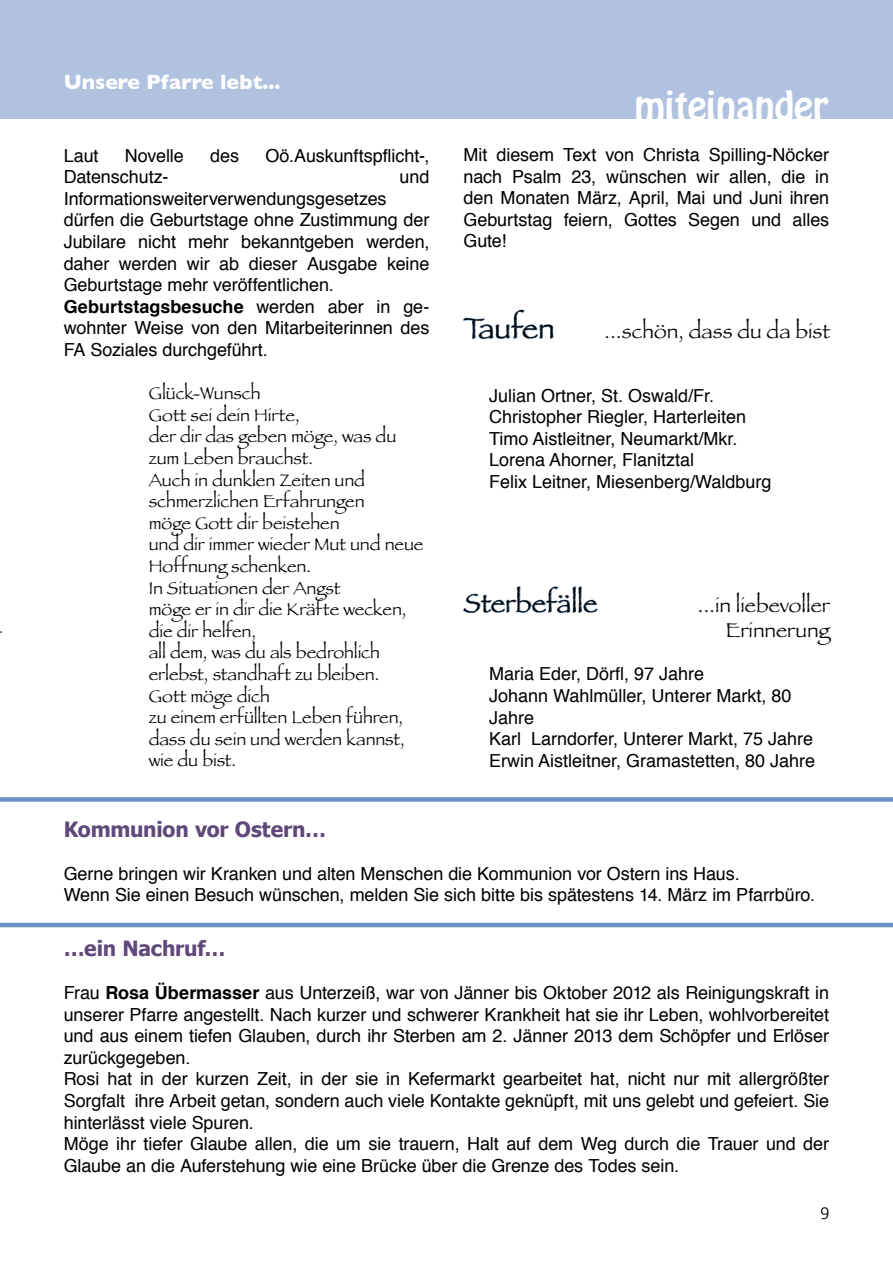
<style>
.page{position:relative;width:893px;height:1263px;background:#fff}
.page>*{position:absolute;margin:0;border:0;box-sizing:border-box;transform-origin:0 0}
.t1{font:36px "Hobo Std";color:#fff}
.t2{font:30px "Papyrus";color:#000}
.t3{font:27px "Papyrus";color:#000}
.t4{font:21px/25.2px "Papyrus";color:#000;text-align:right}
.t5{font:700 21px "Tahoma";letter-spacing:-.005em;color:#5f497a}
.t6{font:700 21px "Gill Sans";color:#fff}
.t7{font:18px/21.6px "Helvetica";letter-spacing:-.005em;color:#000}
.t8{font:18px/21.6px "Papyrus";letter-spacing:-.005em;color:#000}
.t9{font:15px "Euphemia UCAS";color:#000}
.s1{font-weight:700}
</style>
<div class="page">
<div style="left:0;top:0;width:893px;height:119px;background:#b1c2e1"></div>
<hr style="left:0;top:923px;width:893px;height:4px;background:#6991c6">
<div style="left:0;top:797px;width:893px;height:5px;background:#6991c6"></div>
<svg style="left:463px;top:309px;width:91px;height:30px"></svg>
<svg style="left:463px;top:586px;width:135px;height:27px"></svg>
<p class="t6" style="left:64px;top:70px;width:218px">Unsere Pfarre lebt...</p>
<p class="t7" style="left:64px;top:145px;width:36px">Laut</p>
<p class="t7" style="left:125px;top:145px;width:61px">Novelle</p>
<p class="t7" style="left:210px;top:145px;width:30px">des</p>
<p class="t7" style="left:265px;top:145px;width:165px">Oö.Auskunftspflicht-,</p>
<p class="t7" style="left:64px;top:167px;width:106px">Datenschutz-</p>
<p class="t7" style="left:400px;top:167px;width:31px">und</p>
<p class="t7" style="left:64px;top:188px;width:367px">Informationsweiterverwendungsgesetzes dürfen die Geburtstage ohne Zustimmung der Jubilare nicht mehr bekanntgeben werden, daher werden wir ab dieser Ausgabe keine Geburtstage mehr veröffentlichen.<br><span class="s1">Geburtstagsbesuche</span> werden aber in ge&shy;wohnter Weise von den Mitarbeiterinnen des FA Soziales durchgeführt.</p>
<p class="t8" style="left:149px;top:382px;width:276px">Glück-Wunsch<br>Gott sei dein Hirte,<br>der dir das geben möge, was du zum Leben brauchst.<br>Auch in dunklen Zeiten und schmerzlichen Erfahrungen<br>möge Gott dir beistehen<br>und dir immer wieder Mut und neue<br>Hoffnung schenken.<br>In Situationen der Angst<br>möge er in dir die Kräfte wecken, die dir helfen,<br>all dem, was du als bedrohlich erlebst, standhaft zu bleiben.<br>Gott möge dich<br>zu einem erfüllten Leben führen, dass du sein und werden kannst, wie du bist.</p>
<h1 class="t1" style="left:635px;top:81px;width:195px">miteinander</h1>
<p class="t7" style="left:463px;top:144px;width:367px;text-align:justify">Mit diesem Text von Christa Spilling-Nöcker nach Psalm 23, wünschen wir allen, die in den Monaten März, April, Mai und Juni ihren Geburtstag feiern, Gottes Segen und alles Gute!</p>
<h2 class="t2" style="left:463px;top:310px;width:92px">Taufen</h2>
<p class="t4" style="left:604px;top:318px;width:227px">...schön, dass du da bist</p>
<p class="t7" style="left:489px;top:385px;width:284px">Julian Ortner, St. Oswald/Fr.<br>Christopher Riegler, Harterleiten Timo Aistleitner, Neumarkt/Mkr.<br>Lorena Ahorner, Flanitztal<br>Felix Leitner, Miesenberg/Waldburg</p>
<h3 class="t3" style="left:463px;top:587px;width:136px">Sterbefälle</h3>
<p class="t4" style="left:698px;top:592px;width:134px">...in liebevoller<br>Erinnerung</p>
<p class="t7" style="left:489px;top:664px;width:328px">Maria Eder, Dörfl, 97 Jahre<br>Johann Wahlmüller, Unterer Markt, 80<br>Jahre<br>Karl Larndorfer, Unterer Markt, 75 Jahre<br>Erwin Aistleitner, Gramastetten, 80 Jahre</p>
<p class="t5" style="left:64px;top:814px;width:264px">Kommunion vor Ostern…</p>
<p class="t7" style="left:64px;top:863px;width:753px">Gerne bringen wir Kranken und alten Menschen die Kommunion vor Ostern ins Haus.<br>Wenn Sie einen Besuch wünschen, melden Sie sich bitte bis spätestens 14. März im Pfarrbüro.</p>
<p class="t5" style="left:64px;top:933px;width:163px">…ein Nachruf…</p>
<p class="t7" style="left:64px;top:982px;width:767px">Frau <span class="s1">Rosa Übermasser</span> aus Unterzeiß, war von Jänner bis Oktober 2012 als Reinigungskraft in unserer Pfarre angestellt. Nach kurzer und schwerer Krankheit hat sie ihr Leben, wohlvorbereitet und aus einem tiefen Glauben, durch ihr Sterben am 2. Jänner 2013 dem Schöpfer und Erlöser zurückgegeben.<br>Rosi hat in der kurzen Zeit, in der sie in Kefermarkt gearbeitet hat, nicht nur mit allergrößter Sorgfalt ihre Arbeit getan, sondern auch viele Kontakte geknüpft, mit uns gelebt und gefeiert. Sie hinterlässt viele Spuren.<br>Möge ihr tiefer Glaube allen, die um sie trauern, Halt auf dem Weg durch die Trauer und der Glaube an die Auferstehung wie eine Brücke über die Grenze des Todes sein.</p>
<p class="t9" style="left:820px;top:1203px;width:10px">9</p>
</div>
